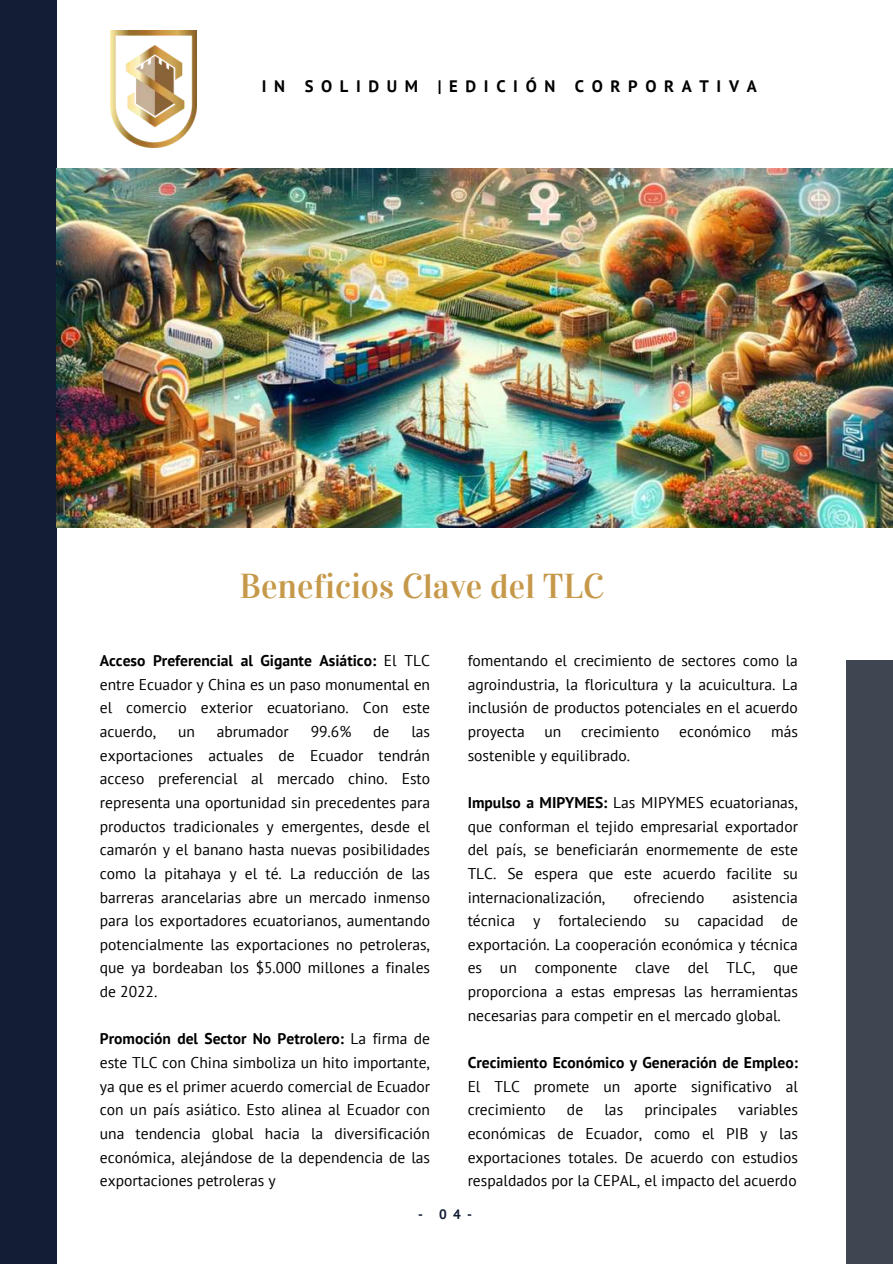
<style>
.page{position:relative;width:893px;height:1264px;background:#fff}
.page>*{position:absolute;margin:0;border:0;box-sizing:border-box;transform-origin:0 0}
.t1{font:34.5px "Vidaloka";color:#c6994a}
.t2{font:700 16.65px "PT Sans";letter-spacing:.46em;color:#000}
.t3{font:15.6px/23.7px "PT Sans";color:#000;text-align:justify}
.t4{font:700 15.6px "PT Sans";color:#000}
.t5{font:700 13.65px "PT Sans";color:#131d35}
.s1{font-weight:700}
</style>
<div class="page">
<div style="left:0;top:0;width:56px;height:1263px;background:#131d35"></div>
<div style="left:845px;top:660px;width:47px;height:603px;background:#3f4652"></div>
<img style="left:110px;top:31px;width:87px;height:117px">
<img style="left:57px;top:168px;width:835px;height:359px">
<p class="t2" style="left:262px;top:75px;width:496px">IN SOLIDUM |EDICIÓN CORPORATIVA</p>
<h1 class="t1" style="left:239px;top:565px;width:366px">Beneficios Clave del TLC</h1>
<p class="t3" style="left:100px;top:648px;width:332px"><span class="s1">Acceso Preferencial al Gigante Asiático:</span> El TLC entre Ecuador y China es un paso monumental en el comercio exterior ecuatoriano. Con este acuerdo,</p>
<p class="t3" style="left:178px;top:719px;width:18px">un</p>
<p class="t3" style="left:217px;top:719px;width:73px">abrumador</p>
<p class="t3" style="left:311px;top:719px;width:42px">99.6%</p>
<p class="t3" style="left:373px;top:719px;width:18px">de</p>
<p class="t3" style="left:100px;top:719px;width:332px;text-indent:311px">las exportaciones actuales de Ecuador tendrán acceso preferencial al mercado chino. Esto representa una oportunidad sin precedentes para productos tradicionales y emergentes, desde el camarón y el banano hasta nuevas posibilidades como la pitahaya y el té. La reducción de las barreras arancelarias abre un mercado inmenso para los exportadores ecuatorianos, aumentando potencialmente las exportaciones no petroleras, que ya bordeaban los $5.000 millones a finales de 2022 .</p>
<p class="t3" style="left:100px;top:1026px;width:332px"><span class="s1">Promoción del Sector No Petrolero:</span> La firma de este TLC con China simboliza un hito importante, ya que es el primer acuerdo comercial de Ecuador con un país asiático. Esto alinea al Ecuador con una tendencia global hacia la diversificación económica, alejándose de la dependencia de las exportaciones petroleras y</p>
<p class="t3" style="left:467px;top:648px;width:332px">fomentando el crecimiento de sectores como la agroindustria, la floricultura y la acuicultura. La inclusión de productos potenciales en el acuerdo proyecta</p>
<p class="t3" style="left:544px;top:719px;width:18px">un</p>
<p class="t3" style="left:581px;top:719px;width:80px">crecimiento</p>
<p class="t3" style="left:679px;top:719px;width:74px">económico</p>
<p class="t3" style="left:771px;top:719px;width:28px">más</p>
<p class="t3" style="left:467px;top:743px;width:164px">sostenible y equilibrado .</p>
<p class="t3" style="left:467px;top:790px;width:332px"><span class="s1">Impulso a MIPYMES:</span> Las MIPYMES ecuatorianas, que conforman el tejido empresarial exportador del país, se beneficiarán enormemente de este TLC. Se espera que este acuerdo facilite su internacionalización,</p>
<p class="t3" style="left:467px;top:884px;width:332px;text-indent:265px">asistencia técnica y fortaleciendo su capacidad de exportación. La cooperación económica y técnica es un componente clave del TLC, que proporciona a estas empresas las herramientas necesarias para competir en el mercado global .</p>
<p class="t4" style="left:467px;top:1052px;width:332px">Crecimiento Económico y Generación de Empleo:</p>
<p class="t3" style="left:467px;top:1073px;width:332px">El TLC promete un aporte significativo al crecimiento</p>
<p class="t3" style="left:633px;top:884px;width:72px">ofreciendo</p>
<p class="t3" style="left:467px;top:1097px;width:332px;text-indent:270px">variables económicas de Ecuador, como el PIB y las exportaciones totales. De acuerdo con estudios respaldados por la CEPAL, el impacto del acuerdo</p>
<p class="t3" style="left:567px;top:1097px;width:18px">de</p>
<p class="t3" style="left:604px;top:1097px;width:20px">las</p>
<p class="t3" style="left:644px;top:1097px;width:74px">principales</p>
<p class="t5" style="left:418px;top:1204px;width:55px">- 04-</p>
</div>
